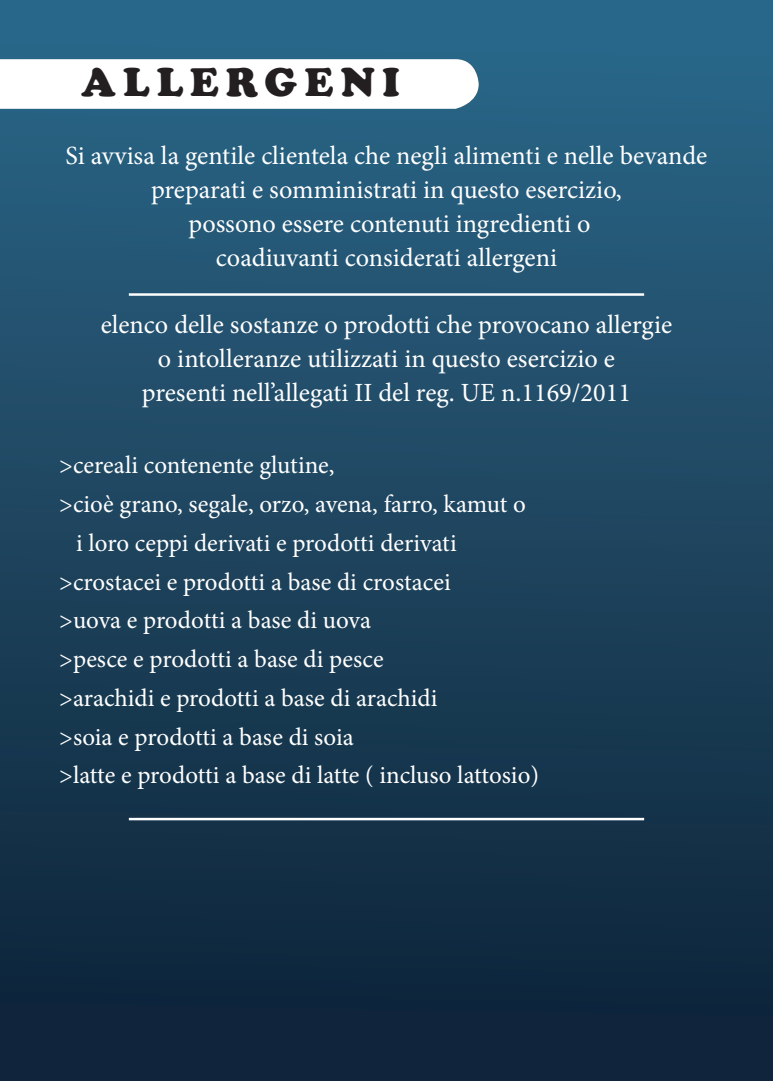
<style>
.page{position:relative;width:773px;height:1081px;background:#fff}
.page>*{position:absolute;margin:0;border:0;box-sizing:border-box;transform-origin:0 0}
.t1{font:900 41.25px "Cooper";letter-spacing:.18em;color:#231f20}
.t2{font:26.25px/33.8px "Minion Pro";color:#fff;text-align:center}
.t3{font:25px "Minion Pro";color:#fff}
</style>
<div class="page">
<div style="left:0;top:0;width:772px;height:1081px;background:linear-gradient(to bottom,#2c698a,#0e2135)"></div>
<hr style="left:129px;top:293px;width:515px;height:3px;background:#fff">
<hr style="left:129px;top:818px;width:515px;height:2px;background:#fff">
<svg style="left:0;top:59px;width:478px;height:50px"></svg>
<p class="t1" style="left:81px;top:58px;width:319px">ALLERGENI</p>
<p class="t2" style="left:66px;top:139px;width:643px">Si avvisa la gentile clientela che negli alimenti e nelle bevande preparati e somministrati in questo esercizio,</p>
<p class="t2" style="left:188px;top:207px;width:403px">possono essere contenuti ingredienti o</p>
<p class="t2" style="left:216px;top:240px;width:343px">coadiuvanti considerati allergeni</p>
<p class="t2" style="left:101px;top:308px;width:573px">elenco delle sostanze o prodotti che provocano allergie</p>
<p class="t2" style="left:158px;top:342px;width:458px">o intolleranze utilizzati in questo esercizio e</p>
<p class="t2" style="left:142px;top:375px;width:490px">presenti nell’allegati II del reg. UE n.1169/2011</p>
<p class="t3" style="left:59px;top:448px;width:277px">&gt;cereali contenente glutine,</p>
<p class="t3" style="left:59px;top:487px;width:468px">&gt;cioè grano, segale, orzo, avena, farro, kamut o</p>
<p class="t3" style="left:76px;top:526px;width:382px">i loro ceppi derivati e prodotti derivati</p>
<p class="t3" style="left:59px;top:565px;width:393px">&gt;crostacei e prodotti a base di crostacei</p>
<p class="t3" style="left:59px;top:603px;width:313px">&gt;uova e prodotti a base di uova</p>
<p class="t3" style="left:59px;top:642px;width:326px">&gt;pesce e prodotti a base di pesce</p>
<p class="t3" style="left:59px;top:681px;width:380px">&gt;arachidi e prodotti a base di arachidi</p>
<p class="t3" style="left:59px;top:720px;width:296px">&gt;soia e prodotti a base di soia</p>
<p class="t3" style="left:59px;top:758px;width:481px">&gt;latte e prodotti a base di latte ( incluso lattosio)</p>
</div>
